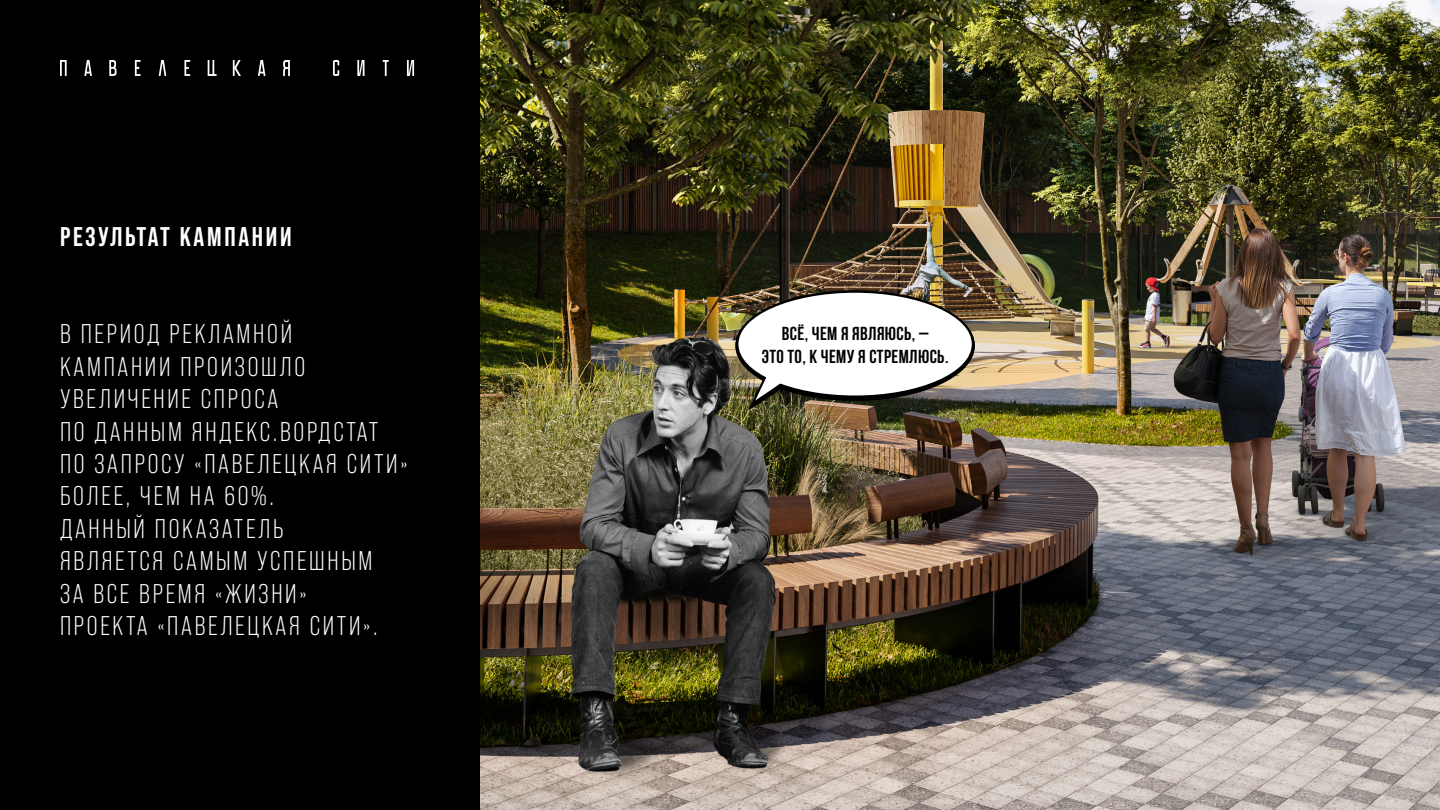
<style>
.page{position:relative;width:1440px;height:810px;background:#fff}
.page>*{position:absolute;margin:0;border:0;box-sizing:border-box;transform-origin:0 0}
.t1{font:27px/32.4px "Bebas Neue Pro";letter-spacing:.1em;color:#fff}
.t2{font:700 27px "Bebas Neue Pro";letter-spacing:.1em;color:#fff}
.t3{font:700 18.75px/22.5px "Bebas Neue";letter-spacing:.02em;color:#000;text-align:center}
</style>
<div class="page">
<img style="left:480px;top:0;width:960px;height:810px">
<div style="left:0;top:0;width:480px;height:810px;background:#000"></div>
<svg style="left:333px;top:60px;width:6px;height:16px"></svg>
<svg style="left:383px;top:60px;width:6px;height:16px"></svg>
<svg style="left:60px;top:60px;width:7px;height:16px"></svg>
<svg style="left:109px;top:60px;width:8px;height:16px"></svg>
<svg style="left:184px;top:60px;width:6px;height:16px"></svg>
<svg style="left:135px;top:60px;width:6px;height:16px"></svg>
<svg style="left:233px;top:60px;width:8px;height:16px"></svg>
<svg style="left:283px;top:60px;width:7px;height:16px"></svg>
<svg style="left:208px;top:60px;width:9px;height:16px"></svg>
<svg style="left:159px;top:60px;width:7px;height:16px"></svg>
<svg style="left:258px;top:60px;width:8px;height:16px"></svg>
<svg style="left:84px;top:60px;width:8px;height:16px"></svg>
<svg style="left:407px;top:60px;width:7px;height:16px"></svg>
<svg style="left:357px;top:60px;width:7px;height:16px"></svg>
<svg style="left:735px;top:290px;width:240px;height:110px;fill:#000"></svg>
<div style="left:738px;top:293px;width:234px;height:103px;background:#fff;border-radius:50%"></div>
<svg style="left:748px;top:374px;width:39px;height:37px"></svg>
<p class="t2" style="left:60px;top:221px;width:233px">РЕЗУЛЬТАТ КАМПАНИИ</p>
<p class="t1" style="left:60px;top:318px;width:349px">В ПЕРИОД РЕКЛАМНОЙ<br>КАМПАНИИ ПРОИЗОШЛО<br>УВЕЛИЧЕНИЕ СПРОСА<br>ПО ДАННЫМ ЯНДЕКС.ВОРДСТАТ<br>ПО ЗАПРОСУ «ПАВЕЛЕЦКАЯ СИТИ»<br>БОЛЕЕ, ЧЕМ НА 60%.<br>ДАННЫЙ ПОКАЗАТЕЛЬ<br>ЯВЛЯЕТСЯ САМЫМ УСПЕШНЫМ<br>ЗА ВСЕ ВРЕМЯ «ЖИЗНИ»<br>ПРОЕКТА «ПАВЕЛЕЦКАЯ СИТИ».</p>
<p class="t3" style="left:762px;top:322px;width:188px">ВСЁ, ЧЕМ Я ЯВЛЯЮСЬ, –<br>ЭТО ТО, К ЧЕМУ Я СТРЕМЛЮСЬ.</p>
</div>
